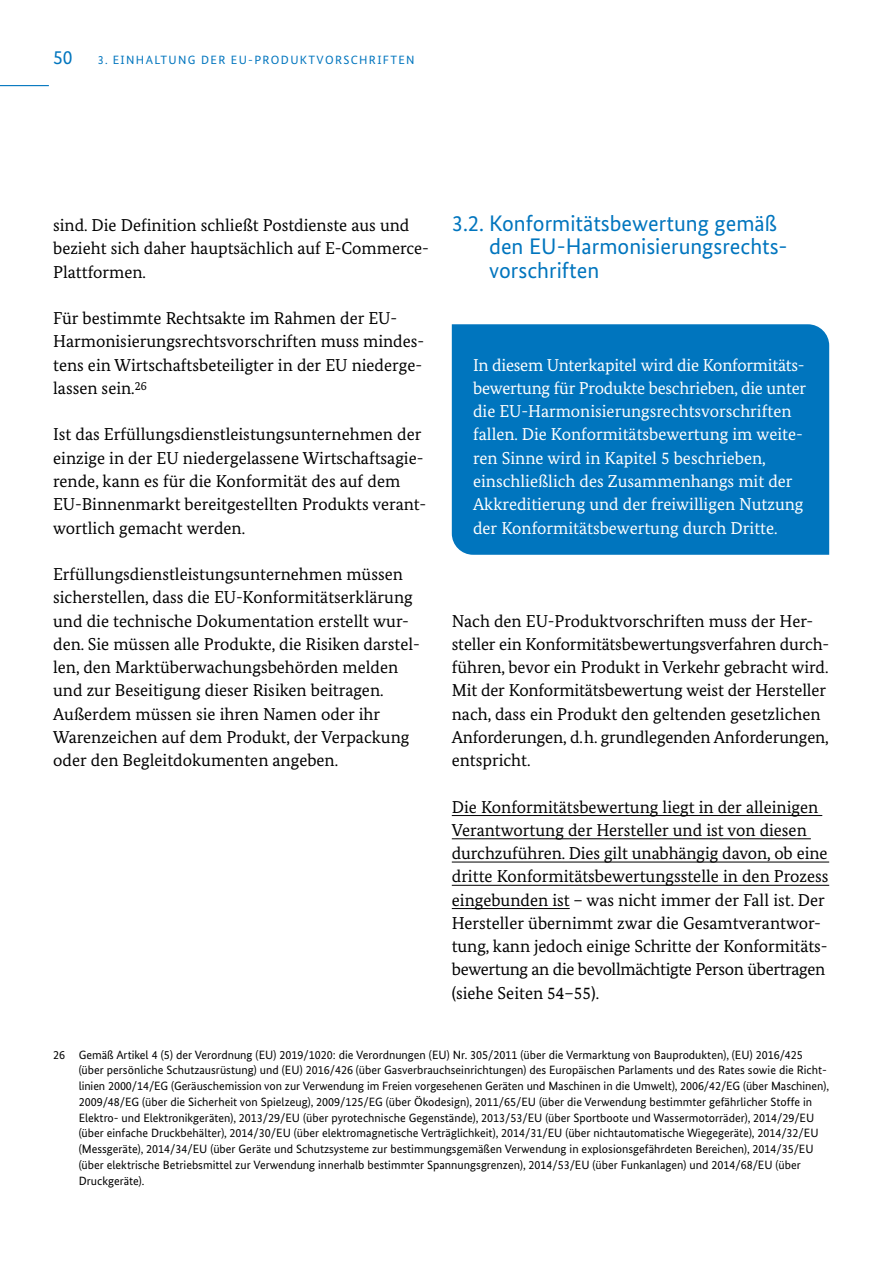
<style>
.page{position:relative;width:893px;height:1263px;background:#fff}
.page>*{position:absolute;margin:0;border:0;box-sizing:border-box;transform-origin:0 0}
.H3{font:22.5px/23.2px "Bundes Sans";color:#0075be}
.t1{font:19.5px "Bundes Sans";color:#0075be}
.P{font:17.25px/23.2px "Bundes Serif";color:#000}
.P-2{font:17.25px/23.2px "Bundes Serif";color:#fff}
.t2{font:12px/15.8px "Bundes Sans";color:#000}
.t3{font:12px "Bundes Sans";letter-spacing:.11em;color:#0075be}
</style>
<div class="page">
<hr style="left:0;top:85px;width:49px;height:1px;background:#0075be">
<hr style="left:452px;top:815px;width:370px;height:1px;background:#000">
<hr style="left:452px;top:838px;width:359px;height:1px;background:#000">
<hr style="left:452px;top:862px;width:377px;height:1px;background:#000">
<hr style="left:452px;top:885px;width:377px;height:1px;background:#000">
<hr style="left:452px;top:908px;width:118px;height:1px;background:#000">
<div style="left:452px;top:324px;width:377px;height:231px;background:#0075be"></div>
<p class="t1" style="left:53px;top:45px;width:21px">50</p>
<p class="t3" style="left:98px;top:52px;width:318px">3. EINHALTUNG DER EU-PRODUKTVORSCHRIFTEN</p>
<p class="P" style="left:53px;top:213px;width:377px">sind. Die Definition schließt Postdienste aus und bezieht sich daher hauptsächlich auf E-Commerce-<br>Plattformen.</p>
<p class="P" style="left:53px;top:306px;width:373px">Für bestimmte Rechtsakte im Rahmen der EU-Harmonisierungsrechtsvorschriften muss mindes&shy;tens ein Wirtschaftsbeteiligter in der EU niederge&shy;lassen sein.<sup>26</sup></p>
<p class="P" style="left:53px;top:423px;width:375px">Ist das Erfüllungsdienstleistungsunternehmen der einzige in der EU niedergelassene Wirtschaftsagie&shy;rende, kann es für die Konformität des auf dem EU-Binnenmarkt bereitgestellten Produkts verant&shy;wortlich gemacht werden.</p>
<p class="P" style="left:53px;top:562px;width:368px">Erfüllungsdienstleistungsunternehmen müssen sicherstellen, dass die EU-Konformitätserklärung und die technische Dokumentation erstellt wur&shy;den. Sie müssen alle Produkte, die Risiken darstel&shy;len, den Marktüberwachungsbehörden melden und zur Beseitigung dieser Risiken beitragen.<br>Außerdem müssen sie ihren Namen oder ihr Warenzeichen auf dem Produkt, der Verpackung oder den Begleitdokumenten angeben.</p>
<h3 class="H3" style="left:489px;top:212px;width:297px;text-indent:-37px">3.2. Konformitätsbewertung gemäß den EU-Harmonisierungsrechts&shy;vorschriften</h3>
<p class="P-2" style="left:473px;top:353px;width:335px">In diesem Unterkapitel wird die Konformitäts&shy;bewertung für Produkte beschrieben, die unter die EU-Harmonisierungsrechtsvorschriften fallen. Die Konformitätsbewertung im weite&shy;ren Sinne wird in Kapitel 5 beschrieben, einschließlich des Zusammenhangs mit der Akkreditierung und der freiwilligen Nutzung der Konformitätsbewertung durch Dritte.</p>
<p class="P" style="left:452px;top:609px;width:379px">Nach den EU-Produktvorschriften muss der Her&shy;steller ein Konformitätsbewertungsverfahren durch&shy;führen, bevor ein Produkt in Verkehr gebracht wird.<br>Mit der Konformitätsbewertung weist der Hersteller nach, dass ein Produkt den geltenden gesetzlichen Anforderungen, d.h. grundlegenden Anforderungen, entspricht.</p>
<p class="P" style="left:452px;top:795px;width:378px">Die Konformitätsbewertung liegt in der alleinigen Verantwortung der Hersteller und ist von diesen durchzuführen. Dies gilt unabhängig davon, ob eine dritte Konformitätsbewertungsstelle in den Prozess eingebunden ist – was nicht immer der Fall ist. Der Hersteller übernimmt zwar die Gesamtverantwor&shy;tung, kann jedoch einige Schritte der Konformitäts&shy;bewertung an die bevollmächtigte Person übertragen (siehe Seiten 54–55).</p>
<p class="t2" style="left:79px;top:1046px;width:752px;text-indent:-26px">26 Gemäß Artikel 4 (5) der Verordnung (EU) 2019/1020: die Verordnungen (EU) Nr. 305/2011 (über die Vermarktung von Bauprodukten), (EU) 2016/425 (über persönliche Schutzausrüstung) und (EU) 2016/426 (über Gasverbrauchseinrichtungen) des Europäischen Parlaments und des Rates sowie die Richt&shy;linien 2000/14/EG (Geräuschemission von zur Verwendung im Freien vorgesehenen Geräten und Maschinen in die Umwelt), 2006/42/EG (über Maschinen), 2009/48/EG (über die Sicherheit von Spielzeug), 2009/125/EG (über Ökodesign), 2011/65/EU (über die Verwendung bestimmter gefährlicher Stoffe in Elektro- und Elektronikgeräten), 2013/29/EU (über pyrotechnische Gegenstände), 2013/53/EU (über Sportboote und Wassermotorräder), 2014/29/EU (über einfache Druckbehälter), 2014/30/EU (über elektromagnetische Verträglichkeit), 2014/31/EU (über nichtautomatische Wiegegeräte), 2014/32/EU (Messgeräte), 2014/34/EU (über Geräte und Schutzsysteme zur bestimmungsgemäßen Verwendung in explosionsgefährdeten Bereichen), 2014/35/EU (über elektrische Betriebsmittel zur Verwendung innerhalb bestimmter Spannungsgrenzen), 2014/53/EU (über Funkanlagen) und 2014/68/EU (über Druckgeräte).</p>
</div>
